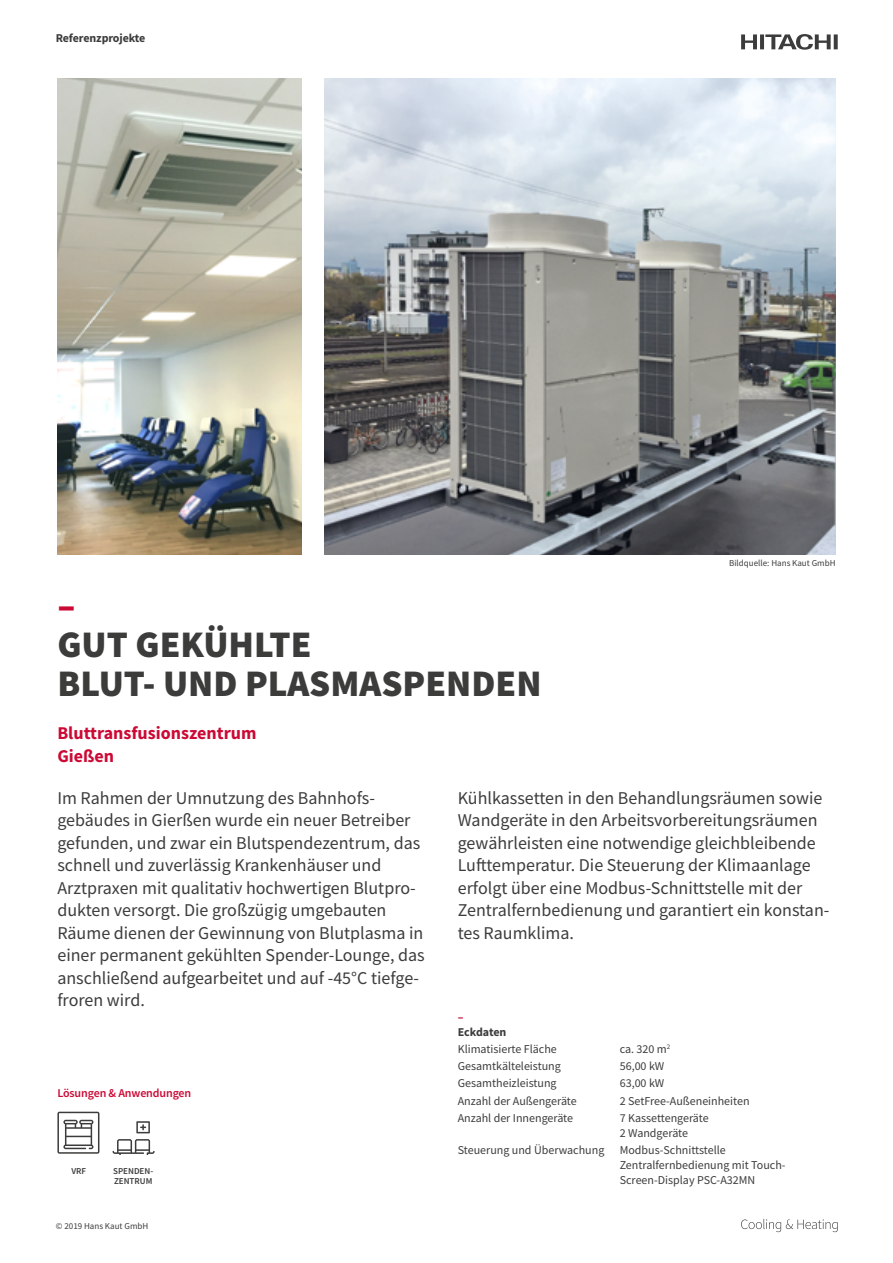
<style>
.page{position:relative;width:893px;height:1263px;background:#fff}
.page>*{position:absolute;margin:0;border:0;box-sizing:border-box;transform-origin:0 0}
.t1{font:900 37.5px/39px "Source Sans Pro";color:#3c3c3b}
.t2{font:900 37.5px "Source Sans Pro";color:#cc0935}
.t3{font:18px/22.5px "Source Sans Pro";color:#3c3c3b}
.t4{font:700 18px/22.5px "Source Sans Pro";color:#cc0935}
.t5{font:12px/15px "Source Sans Pro";color:#3c3c3b}
.t6{font:700 12px "Source Sans Pro";letter-spacing:-.01em;color:#3c3c3b}
.t7{font:600 12px "Source Sans Pro";letter-spacing:-.01em;color:#cc0935}
.t8{font:700 12px "Source Sans Pro";color:#cc0935}
.t9{font:9px "Source Sans Pro";color:#3c3c3b}
.t10{font:600 9px/10.5px "Source Sans Pro";color:#3c3c3b}
</style>
<div class="page">
<svg style="left:741px;top:34px;width:97px;height:16px"></svg>
<svg style="left:741px;top:1219px;width:97px;height:13px"></svg>
<img style="left:324px;top:79px;width:512px;height:476px">
<svg style="left:136px;top:1121px;width:14px;height:12px"></svg>
<svg style="left:113px;top:1139px;width:42px;height:15px"></svg>
<svg style="left:57px;top:1112px;width:42px;height:42px"></svg>
<img style="left:57px;top:79px;width:245px;height:476px">
<p class="t6" style="left:56px;top:30px;width:91px">Referenzprojekte</p>
<h1 class="t2" style="left:57px;top:580px;width:19px">–</h1>
<h1 class="t1" style="left:57px;top:625px;width:486px">GUT GEKÜHLTE<br>BLUT- UND PLASMASPENDEN</h1>
<p class="t4" style="left:57px;top:721px;width:201px">Bluttransfusionszentrum<br>Gießen</p>
<p class="t9" style="left:729px;top:557px;width:108px">Bildquelle: Hans Kaut GmbH</p>
<p class="t3" style="left:57px;top:786px;width:369px">Im Rahmen der Umnutzung des Bahnhofs&shy;gebäudes in Gierßen wurde ein neuer Betreiber gefunden, und zwar ein Blutspendezentrum, das schnell und zuverlässig Krankenhäuser und Arztpraxen mit qualitativ hochwertigen Blutpro&shy;dukten versorgt. Die großzügig umgebauten Räume dienen der Gewinnung von Blutplasma in einer permanent gekühlten Spender-Lounge, das anschließend aufgearbeitet und auf -45°C tiefge&shy;froren wird.</p>
<p class="t7" style="left:57px;top:1085px;width:135px">Lösungen &amp; Anwendungen</p>
<p class="t10" style="left:71px;top:1165px;width:11px">VRF</p>
<p class="t10" style="left:113px;top:1165px;width:42px">spenden&shy;zentru m</p>
<p class="t9" style="left:56px;top:1220px;width:94px">© 2019 Hans Kaut GmbH</p>
<p class="t3" style="left:458px;top:786px;width:373px">Kühlkassetten in den Behandlungsräumen sowie Wandgeräte in den Arbeitsvorbereitungsräumen gewährleisten eine notwendige gleichbleibende Lufttemperatur. Die Steuerung der Klimaanlage erfolgt über eine Modbus-Schnittstelle mit der Zentralfernbedienung und garantiert ein konstan&shy;tes Raumklima.</p>
<p class="t8" style="left:458px;top:1008px;width:7px">–</p>
<p class="t6" style="left:458px;top:1023px;width:50px">Eckdaten</p>
<p class="t5" style="left:458px;top:1041px;width:101px">Klimatisierte Fläche</p>
<p class="t5" style="left:620px;top:1041px;width:52px">ca. 320 m<sup>2</sup></p>
<p class="t5" style="left:458px;top:1058px;width:105px">Gesamtkälteleistung</p>
<p class="t5" style="left:620px;top:1058px;width:46px">56,00 kW</p>
<p class="t5" style="left:458px;top:1076px;width:100px">Gesamtheizleistung</p>
<p class="t5" style="left:620px;top:1076px;width:46px">63,00 kW</p>
<p class="t5" style="left:458px;top:1093px;width:120px">Anzahl der Außengeräte</p>
<p class="t5" style="left:620px;top:1093px;width:131px">2 SetFree-Außeneinheiten</p>
<p class="t5" style="left:458px;top:1110px;width:117px">Anzahl der Innengeräte</p>
<p class="t5" style="left:620px;top:1110px;width:90px">7 Kassettengeräte<br>2 Wandgeräte</p>
<p class="t5" style="left:458px;top:1142px;width:148px">Steuerung und Überwachung</p>
<p class="t5" style="left:620px;top:1142px;width:167px">Modbus-Schnittstelle<br>Zentralfernbedienung mit Touch-<br>Screen-Display PSC-A32MN</p>
</div>
